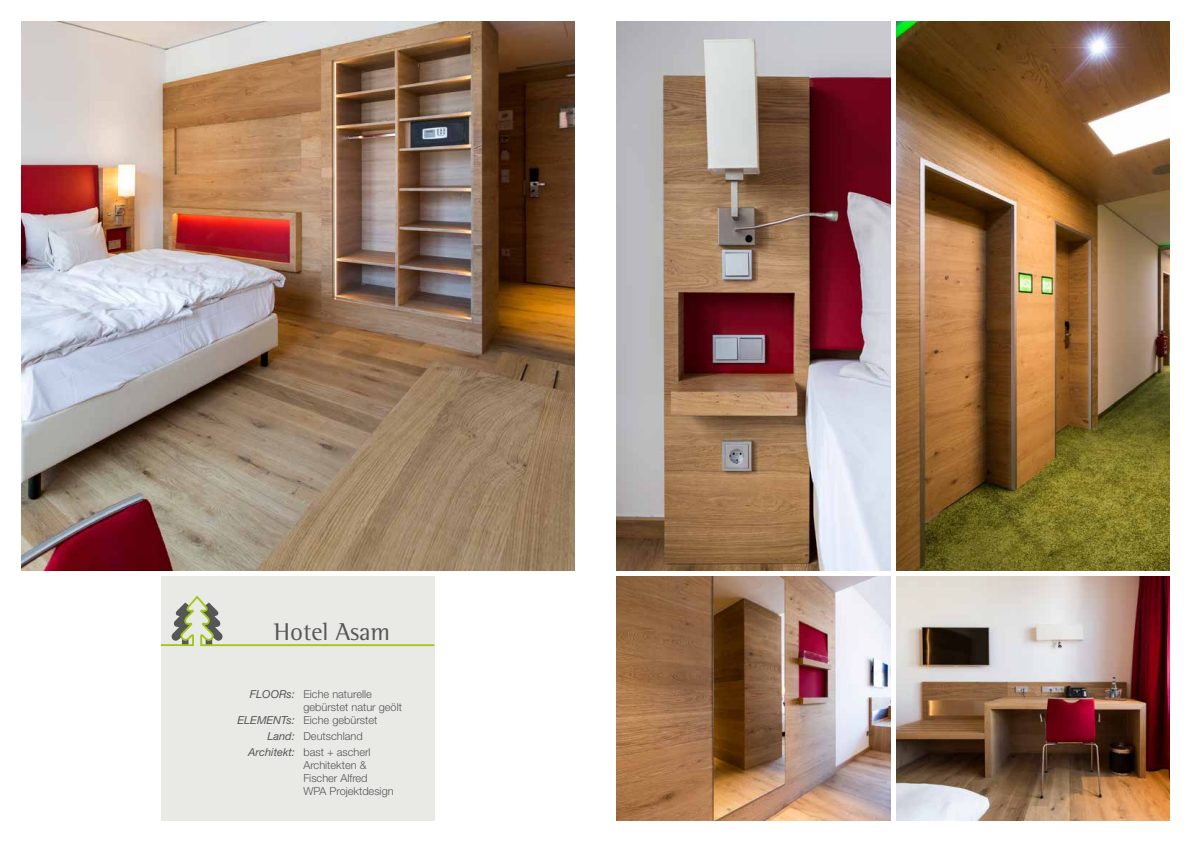
<style>
.page{position:relative;width:1191px;height:842px;background:#fff}
.page>*{position:absolute;margin:0;border:0;box-sizing:border-box;transform-origin:0 0}
.t1{font:25px "Rotis Semi Serif";color:#565656}
.t2{font:300 11px/13.2px "Helvetica Neue LT Pro";color:#565656}
.t3{font:italic 11px "Helvetica Neue LT Pro";color:#565656}
.s1{font-weight:400;font-style:italic}
</style>
<div class="page">
<img style="left:616px;top:576px;width:274px;height:245px">
<img style="left:896px;top:576px;width:273px;height:245px">
<img style="left:896px;top:21px;width:273px;height:550px">
<img style="left:617px;top:21px;width:273px;height:549px">
<img style="left:21px;top:21px;width:553px;height:549px">
<div style="left:161px;top:576px;width:273px;height:245px;background:#e9eae5"></div>
<svg style="left:160px;top:594px;width:275px;height:53px"></svg>
<h1 class="t1" style="left:274px;top:617px;width:118px">Hotel Asam</h1>
<p class="t3" style="left:250px;top:687px;width:47px">FLOORs:</p>
<p class="t3" style="left:237px;top:713px;width:59px">ELEMENTs:</p>
<p class="t2" style="left:303px;top:687px;width:100px">Eiche naturelle gebürstet natur geölt<br>Eiche gebürstet</p>
<p class="t2" style="left:248px;top:728px;width:124px;line-height:15.9px;text-indent:19px"><span class="s1">Land:</span> Deutschland<br><span class="s1">Architekt:</span> bast + ascherl</p>
<p class="t2" style="left:303px;top:758px;width:92px">Architekten &amp;<br>Fischer Alfred<br>WPA Projektdesign</p>
</div>
